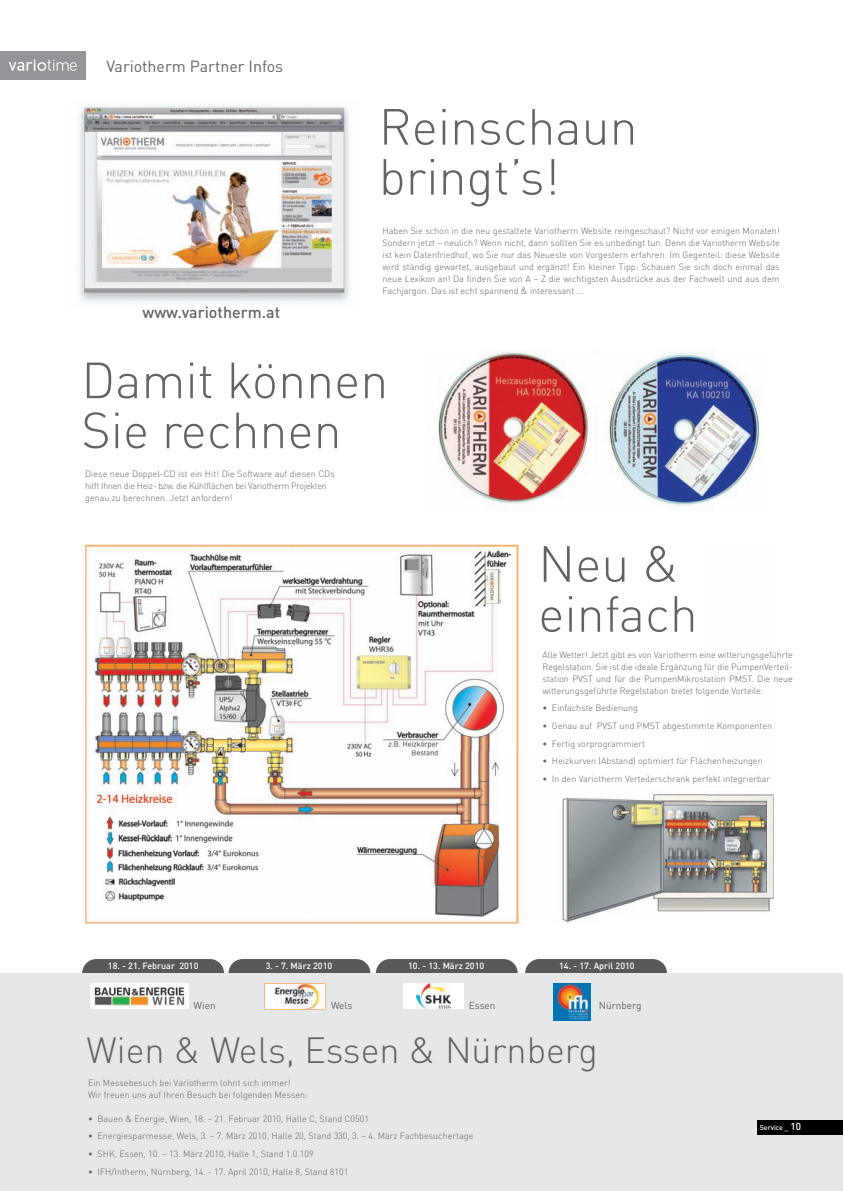
<style>
.page{position:relative;width:843px;height:1191px;background:#fff}
.page>*{position:absolute;margin:0;border:0;box-sizing:border-box;transform-origin:0 0}
.t1{font:300 50px/50px "DIN";color:#636366}
.t2{font:300 36px "DIN";color:#636366}
.t3{font:16px "DIN";color:#636366}
.t4{font:500 16px "DIN";color:#636366}
.t5{font:10px "DIN";color:#636366}
.t6{font:300 9px/12px "DIN";color:#636366}
.t7{font:500 9px "DIN";color:#fff}
.t8{font:500 7px "DIN";color:#fff}
.s1{font-size:10px}
</style>
<div class="page">
<div style="left:525px;top:959px;width:141px;height:28px;background:#57585a;border-radius:14px"></div>
<svg style="left:842px;top:976px;width:1px;height:28px"></svg>
<div style="left:228px;top:959px;width:142px;height:28px;background:#57585a;border-radius:14px"></div>
<div style="left:376px;top:959px;width:141px;height:28px;background:#57585a;border-radius:14px"></div>
<div style="left:82px;top:959px;width:142px;height:28px;background:#57585a;border-radius:14px"></div>
<div style="left:0;top:973px;width:842px;height:218px;background:#e6e7e9"></div>
<div style="left:0;top:51px;width:85px;height:28px;background:#939598"></div>
<svg style="left:9px;top:60px;width:68px;height:11px"></svg>
<div style="left:757px;top:1120px;width:85px;height:14px;background:#000001"></div>
<svg style="left:264px;top:983px;width:61px;height:27px;background:#e2d7cc"></svg>
<img style="left:91px;top:984px;width:97px;height:25px">
<img style="left:553px;top:984px;width:37px;height:36px">
<div style="left:403px;top:984px;width:60px;height:25px;background:#fff"></div>
<img style="left:416px;top:984px;width:34px;height:25px">
<img style="left:438px;top:349px;width:322px;height:161px">
<img style="left:78px;top:104px;width:272px;height:199px">
<img style="left:85px;top:545px;width:688px;height:378px">
<img style="left:542px;top:651px;width:231px;height:9px">
<img style="left:543px;top:663px;width:230px;height:9px">
<img style="left:542px;top:675px;width:231px;height:9px">
<img style="left:542px;top:687px;width:220px;height:9px">
<img style="left:543px;top:705px;width:94px;height:8px">
<img style="left:543px;top:722px;width:228px;height:9px">
<img style="left:543px;top:740px;width:101px;height:9px">
<img style="left:543px;top:757px;width:218px;height:9px">
<img style="left:543px;top:775px;width:227px;height:9px">
<img style="left:675px;top:546px;width:4px;height:36px">
<img style="left:543px;top:546px;width:132px;height:36px">
<img style="left:541px;top:596px;width:152px;height:36px">
<h3 class="t3" style="left:106px;top:60px;width:178px">Variotherm Partner Infos</h3>
<h3 class="t4" style="left:142px;top:307px;width:139px">www.variotherm.at</h3>
<h1 class="t1" style="left:378px;top:108px;width:260px">Reinschaun bringt’s!</h1>
<p class="t6" style="left:382px;top:225px;width:398px;text-align:justify">Haben Sie schon in die neu gestaltete Variotherm Website reingeschaut? Nicht vor einigen Monaten!<br>Sondern jetzt – neulich? Wenn nicht, dann sollten Sie es unbedingt tun. Denn die Variotherm Website ist kein Datenfriedhof, wo Sie nur das Neueste von Vorgestern erfahren. Im Gegenteil: diese Website wird ständig gewartet, ausgebaut und ergänzt! Ein kleiner Tipp: Schauen Sie sich doch einmal das neue Lexikon an! Da finden Sie von A – Z die wichtigsten Ausdrücke aus der Fachwelt und aus dem Fachjargon. Das ist echt spannend &amp; interessant ...</p>
<h1 class="t1" style="left:81px;top:361px;width:308px">Damit können<br>Sie rechnen</h1>
<p class="t6" style="left:85px;top:468px;width:251px">Diese neue Doppel-CD ist ein Hit! Die Software auf diesen CDs hilft Ihnen die Heiz- bzw. die Kühlflächen bei Variotherm Projekten genau zu berechnen. Jetzt anfordern!</p>
<p class="t6" style="left:542px;top:649px;width:252px;text-align:justify">Alle Wetter! Jetzt gibt es von Variotherm eine witterungsgeführte Regelstation. Sie ist die ideale Ergänzung für die PumpenVerteil&shy;station PVST und für die PumpenMikrostation PMST. Die neue</p>
<p class="t6" style="left:542px;top:685px;width:222px">witterungsgeführte Regelstation bietet folgende Vorteile:</p>
<p class="t6" style="left:542px;top:703px;width:97px">• Einfachste Bedienung</p>
<p class="t6" style="left:542px;top:721px;width:231px">• Genau auf PVST und PMST abgestimmte Komponenten</p>
<p class="t6" style="left:542px;top:738px;width:104px">• Fertig vorprogrammiert</p>
<p class="t6" style="left:542px;top:756px;width:222px">• Heizkurven (Abstand) optimiert für Flächenheizungen</p>
<p class="t6" style="left:542px;top:774px;width:229px">• In den Variotherm Verteilerschrank perfekt integrierbar</p>
<p class="t7" style="left:108px;top:962px;width:92px">18. - 21. Februar 2010</p>
<p class="t7" style="left:266px;top:962px;width:68px">3. - 7. März 2010</p>
<p class="t7" style="left:408px;top:962px;width:78px">10. - 13. März 2010</p>
<p class="t7" style="left:559px;top:962px;width:77px">14. - 17. April 2010</p>
<p class="t5" style="left:193px;top:1002px;width:23px">Wien</p>
<p class="t5" style="left:331px;top:1002px;width:23px">Wels</p>
<p class="t5" style="left:469px;top:1002px;width:28px">Essen</p>
<p class="t5" style="left:598px;top:1002px;width:44px">Nürnberg</p>
<h2 class="t2" style="left:87px;top:1038px;width:512px">Wien &amp; Wels, Essen &amp; Nürnberg</h2>
<p class="t6" style="left:88px;top:1077px;width:221px">Ein Messebesuch bei Variotherm lohnt sich immer!<br>Wir freuen uns auf Ihren Besuch bei folgenden Messen:</p>
<p class="t6" style="left:88px;top:1113px;width:282px">• Bauen &amp; Energie, Wien, 18. – 21. Februar 2010, Halle C, Stand C0501</p>
<p class="t6" style="left:88px;top:1131px;width:387px">• Energiesparmesse, Wels, 3. – 7. März 2010, Halle 20, Stand 330, 3. – 4. März Fachbesuchertage</p>
<p class="t6" style="left:88px;top:1149px;width:227px">• SHK, Essen, 10. – 13. März 2010, Halle 1, Stand 1.0.109</p>
<p class="t6" style="left:88px;top:1166px;width:262px">• IFH/Intherm, Nürnberg, 14. - 17. April 2010, Halle 8, Stand 8101</p>
<p class="t8" style="left:759px;top:1125px;width:43px">Service _ <span class="s1">10</span></p>
</div>
